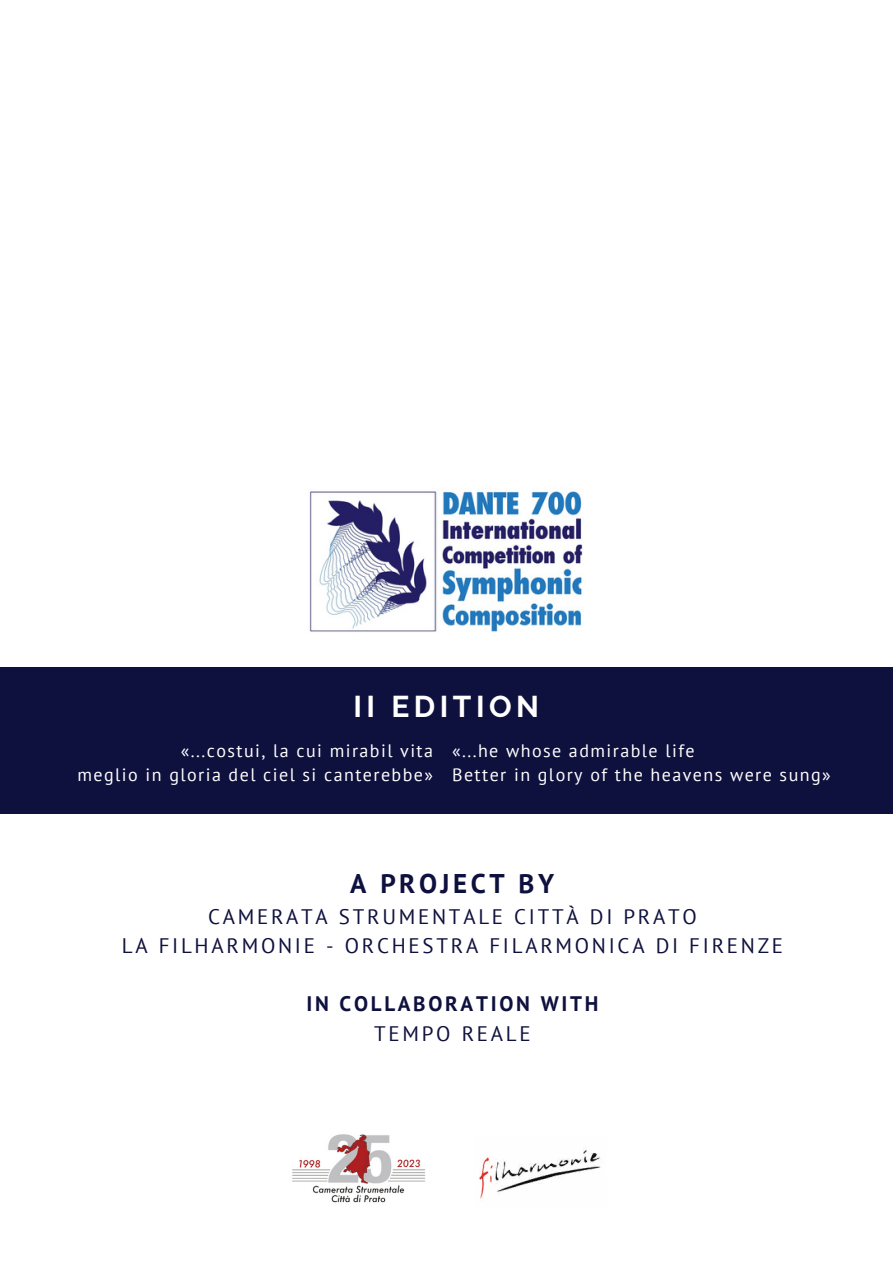
<style>
.page{position:relative;width:893px;height:1264px;background:#fff}
.page>*{position:absolute;margin:0;border:0;box-sizing:border-box;transform-origin:0 0}
.t1{font:700 30px "Raleway";letter-spacing:.15em;color:#fff}
.t2{font:700 27px "PT Sans";letter-spacing:.13em;color:#0e103d}
.t3{font:21px/29.2px "PT Sans";letter-spacing:.13em;color:#0e103d;text-align:center}
.t4{font:700 21px "PT Sans";letter-spacing:.13em;color:#0e103d}
.t5{font:18px/24.8px "PT Sans";letter-spacing:.08em;color:#fff;text-align:right}
</style>
<div class="page">
<img style="left:309px;top:491px;width:274px;height:141px">
<img style="left:479px;top:1150px;width:122px;height:49px">
<div style="left:0;top:667px;width:892px;height:146px;background:#0e103d"></div>
<img style="left:292px;top:1134px;width:134px;height:69px">
<h1 class="t1" style="left:353px;top:689px;width:187px">II EDITION</h1>
<p class="t5" style="left:77px;top:737px;width:357px">«...costui, la cui mirabil vita<br>meglio in gloria del ciel si canterebbe»</p>
<p class="t5" style="left:452px;top:737px;width:380px;text-align:left">«...he whose admirable life<br>Better in glory of the heavens were sung»</p>
<h2 class="t2" style="left:350px;top:866px;width:205px">A PROJECT BY</h2>
<p class="t3" style="left:122px;top:901px;width:663px">CAMERATA STRUMENTALE CITTÀ DI PRATO<br>LA FILHARMONIE - ORCHESTRA FILARMONICA DI FIRENZE</p>
<p class="t4" style="left:306px;top:990px;width:294px">IN COLLABORATION WITH</p>
<p class="t3" style="left:374px;top:1018px;width:158px">TEMPO REALE</p>
</div>
